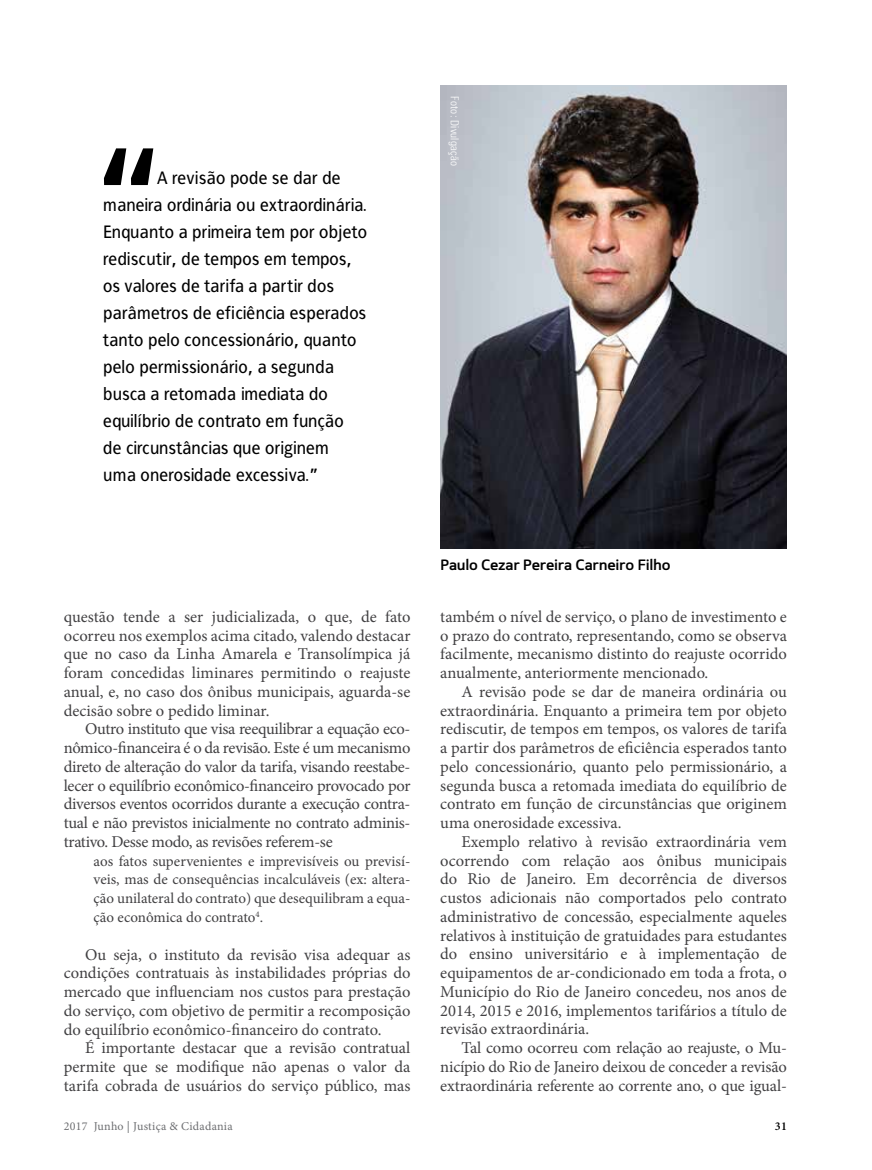
<style>
.page{position:relative;width:872px;height:1170px;background:#fff}
.page>*{position:absolute;margin:0;border:0;box-sizing:border-box;transform-origin:0 0}
.t1{font:18px/27px "Francophil Sans";letter-spacing:.02em;color:#000}
.t2{font:16.5px/18.8px "Minion Pro";letter-spacing:-.005em;color:#414042;text-align:justify}
.t3{font:15px/18.8px "Minion Pro";color:#414042;text-align:justify}
.t4{font:600 15px "Mentone";letter-spacing:-.015em;color:#000}
.t5{font:12px "Minion Pro";letter-spacing:.02em;color:#6d6e71}
.t6{font:600 12px "Minion Pro";color:#000}
.t7{font:300 condensed 11.25px "Zurich BT";letter-spacing:.015em;color:#fff}
</style>
<div class="page">
<img style="left:440px;top:85px;width:347px;height:463px">
<svg style="left:104px;top:148px;width:49px;height:37px"></svg>
<p class="t1" style="left:103px;top:164px;width:265px;text-indent:54px">A revisão pode se dar de maneira ordinária ou extraordinária.<br>Enquanto a primeira tem por objeto rediscutir, de tempos em tempos, os valores de tarifa a partir dos parâmetros de eficiência esperados tanto pelo concessionário, quanto pelo permissionário, a segunda busca a retomada imediata do equilíbrio de contrato em função<br>de circunstâncias que originem<br>uma onerosidade excessiva.”</p>
<p class="t7" style="left:462px;top:96px;width:71px;rotate:90deg">Foto: Divulgação</p>
<p class="t2" style="left:64px;top:607px;width:348px">questão tende a ser judicializada, o que, de fato ocorreu nos exemplos acima citado, valendo destacar que no caso da Linha Amarela e Transolímpica já foram concedidas liminares permitindo o reajuste anual, e, no caso dos ônibus municipais, aguarda-se decisão sobre o pedido liminar.</p>
<p class="t2" style="left:64px;top:719px;width:348px;text-indent:21px">Outro instituto que visa reequilibrar a equação eco&shy;nômico-financeira é o da revisão. Este é um mecanismo direto de alteração do valor da tarifa, visando reestabe&shy;lecer o equilíbrio econômico-financeiro provocado por diversos eventos ocorridos durante a execução contra&shy;tual e não previstos inicialmente no contrato adminis&shy;trativo. Desse modo, as revisões referem-se</p>
<p class="t3" style="left:94px;top:851px;width:318px">aos fatos supervenientes e imprevisíveis ou previsí&shy;veis, mas de consequências incalculáveis (ex: altera&shy;ção unilateral do contrato) que desequilibram a equa&shy;ção econômica do contrato<sup>4</sup>.</p>
<p class="t2" style="left:64px;top:944px;width:348px;text-indent:21px">Ou seja, o instituto da revisão visa adequar as condições contratuais às instabilidades próprias do mercado que influenciam nos custos para prestação do serviço, com objetivo de permitir a recomposição do equilíbrio econômico-financeiro do contrato.</p>
<p class="t2" style="left:64px;top:1038px;width:348px;text-indent:21px">É importante destacar que a revisão contratual permite que se modifique não apenas o valor da tarifa cobrada de usuários do serviço público, mas</p>
<p class="t4" style="left:440px;top:555px;width:232px">Paulo Cezar Pereira Carneiro Filho</p>
<p class="t2" style="left:440px;top:607px;width:348px">também o nível de serviço, o plano de investimento e o prazo do contrato, representando, como se observa facilmente, mecanismo distinto do reajuste ocorrido anualmente, anteriormente mencionado.</p>
<p class="t2" style="left:440px;top:682px;width:348px;text-indent:21px">A revisão pode se dar de maneira ordinária ou extraordinária. Enquanto a primeira tem por objeto rediscutir, de tempos em tempos, os valores de tarifa a partir dos parâmetros de eficiência esperados tanto pelo concessionário, quanto pelo permissionário, a segunda busca a retomada imediata do equilíbrio de contrato em função de circunstâncias que originem uma onerosidade excessiva.</p>
<p class="t2" style="left:440px;top:832px;width:348px;text-indent:21px">Exemplo relativo à revisão extraordinária vem ocorrendo com relação aos ônibus municipais do Rio de Janeiro. Em decorrência de diversos custos adicionais não comportados pelo contrato administrativo de concessão, especialmente aqueles relativos à instituição de gratuidades para estudantes do ensino universitário e à implementação de equipamentos de ar-condicionado em toda a frota, o Município do Rio de Janeiro concedeu, nos anos de 2014, 2015 e 2016, implementos tarifários a título de revisão extraordinária.</p>
<p class="t2" style="left:440px;top:1038px;width:348px;text-indent:21px">Tal como ocorreu com relação ao reajuste, o Mu&shy;nicípio do Rio de Janeiro deixou de conceder a revisão extraordinária referente ao corrente ano, o que igual-</p>
<p class="t5" style="left:64px;top:1117px;width:170px">2017 Junho | Justiça &amp; Cidadania</p>
<p class="t6" style="left:775px;top:1117px;width:14px">31</p>
</div>
